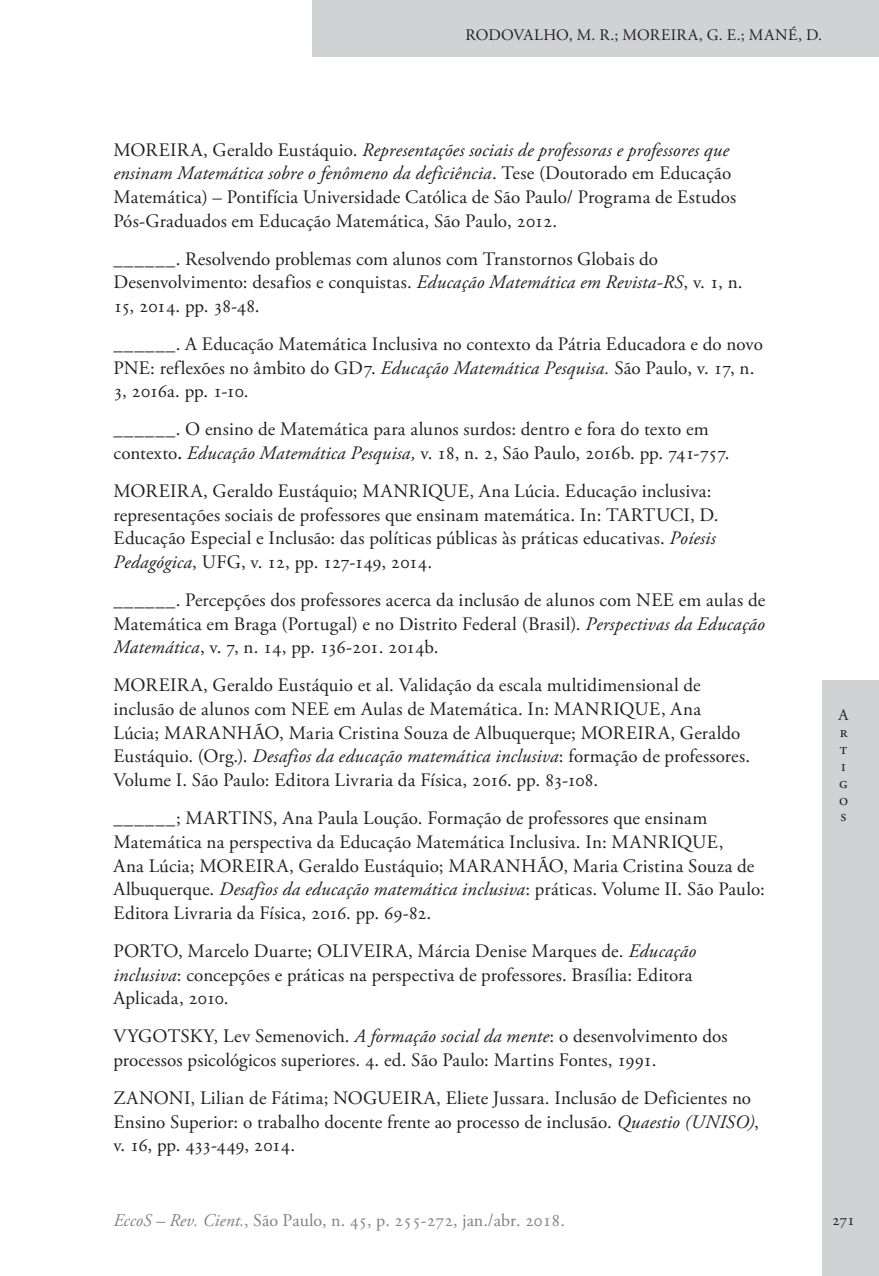
<style>
.page{position:relative;width:879px;height:1276px;background:#fff}
.page>*{position:absolute;margin:0;border:0;box-sizing:border-box;transform-origin:0 0}
.Ec_Referencias{font:19px/23.8px "Adobe Garamond Pro";letter-spacing:.01em;color:#231f20}
.t1{font:18px "Adobe Garamond Pro";color:#808285}
.t2{font:16px/16.8px "Adobe Garamond Pro";letter-spacing:.015em;color:#231f20}
.s1{font-style:italic}
.s2{font-weight:600}
</style>
<div class="page">
<div style="left:312px;top:0;width:567px;height:57px;background:#d1d2d4"></div>
<div style="left:822px;top:680px;width:57px;height:596px;background:#d1d2d4"></div>
<p class="t2" style="left:465px;top:27px;width:358px">RODOVALHO, M. R.; MOREIRA, G. E.; MANÉ, D.</p>
<p class="Ec_Referencias" style="left:113px;top:138px;width:624px">MOREIRA, Geraldo Eustáquio. <span class="s1">Representações sociais de professoras e professores que ensinam Matemática sobre o fenômeno da deficiência</span>. Tese (Doutorado em Educação Matemática) – Pontifícia Universidade Católica de São Paulo/ Programa de Estudos Pós-Graduados em Educação Matemática, São Paulo, 2012.</p>
<p class="Ec_Referencias" style="left:113px;top:247px;width:630px">______. Resolvendo problemas com alunos com Transtornos Globais do<br>Desenvolvimento: desafios e conquistas. <span class="s1">Educação Matemática em Revista-RS</span>, v. 1, n.<br>15, 2014. pp. 38-48.</p>
<p class="Ec_Referencias" style="left:113px;top:333px;width:651px">______. A Educação Matemática Inclusiva no contexto da Pátria Educadora e do novo<br>PNE: reflexões no âmbito do GD7. <span class="s1">Educação Matemática Pesquisa.</span> São Paulo, v. 17, n.<br>3, 2016a. pp. 1-10.</p>
<p class="Ec_Referencias" style="left:113px;top:418px;width:618px">______. O ensino de Matemática para alunos surdos: dentro e fora do texto em contexto<span class="s2">.</span> <span class="s1">Educação Matemática Pesquisa,</span> v. 18, n. 2, São Paulo, 2016b. pp. 741-757.</p>
<p class="Ec_Referencias" style="left:113px;top:479px;width:607px">MOREIRA, Geraldo Eustáquio; MANRIQUE, Ana Lúcia. Educação inclusiva: representações sociais de professores que ensinam matemática. In: TARTUCI, D.<br>Educação Especial e Inclusão: das políticas públicas às práticas educativas. <span class="s1">Poíesis Pedagógica</span>, UFG, v. 12, pp. 127-149, 2014.</p>
<p class="Ec_Referencias" style="left:113px;top:589px;width:653px;text-align:justify">______. Percepções dos professores acerca da inclusão de alunos com NEE em aulas de Matemática em Braga (Portugal) e no Distrito Federal (Brasil). <span class="s1">Perspectivas da Educação Matemática</span>, v. 7, n. 14, pp. 136-201. 2014b.</p>
<p class="Ec_Referencias" style="left:113px;top:674px;width:638px">MOREIRA, Geraldo Eustáquio et al. Validação da escala multidimensional de inclusão de alunos com NEE em Aulas de Matemática. In: MANRIQUE, Ana Lúcia; MARANHÃO, Maria Cristina Souza de Albuquerque; MOREIRA, Geraldo Eustáquio. (Org.). <span class="s1">Desafios da educação matemática inclusiva</span>: formação de professores.<br>Volume I. São Paulo: Editora Livraria da Física, 2016. pp. 83-108.</p>
<p class="Ec_Referencias" style="left:113px;top:807px;width:653px">______; MARTINS, Ana Paula Loução. Formação de professores que ensinam Matemática na perspectiva da Educação Matemática Inclusiva. In: MANRIQUE,<br>Ana Lúcia; MOREIRA, Geraldo Eustáquio; MARANHÃO, Maria Cristina Souza de Albuquerque. <span class="s1">Desafios da educação matemática inclusiva</span>: práticas. Volume II. São Paulo:<br>Editora Livraria da Física, 2016. pp. 69-82.</p>
<p class="Ec_Referencias" style="left:113px;top:939px;width:584px">PORTO, Marcelo Duarte; OLIVEIRA, Márcia Denise Marques de. <span class="s1">Educação inclusiva</span>: concepções e práticas na perspectiva de professores. Brasília: Editora<br>Aplicada, 2010.</p>
<p class="Ec_Referencias" style="left:113px;top:1025px;width:615px">VYGOTSKY, Lev Semenovich. <span class="s1">A formação social da mente</span>: o desenvolvimento dos processos psicológicos superiores. 4. ed. São Paulo: Martins Fontes, 1991.</p>
<p class="Ec_Referencias" style="left:113px;top:1086px;width:647px">ZANONI, Lilian de Fátima; NOGUEIRA, Eliete Jussara. Inclusão de Deficientes no<br>Ensino Superior: o trabalho docente frente ao processo de inclusão. <span class="s1">Quaestio (UNISO)</span>, v. 16, pp. 433-449, 2014.</p>
<p class="t2" style="left:838px;top:707px;width:11px">A r t i g o s</p>
<p class="t1" style="left:113px;top:1209px;width:453px"><span class="s1">EccoS – Rev. Cient.</span>, São Paulo, n. 45, p. 255-272, jan./abr. 2018.</p>
<p class="t2" style="left:832px;top:1212px;width:25px">271</p>
</div>
